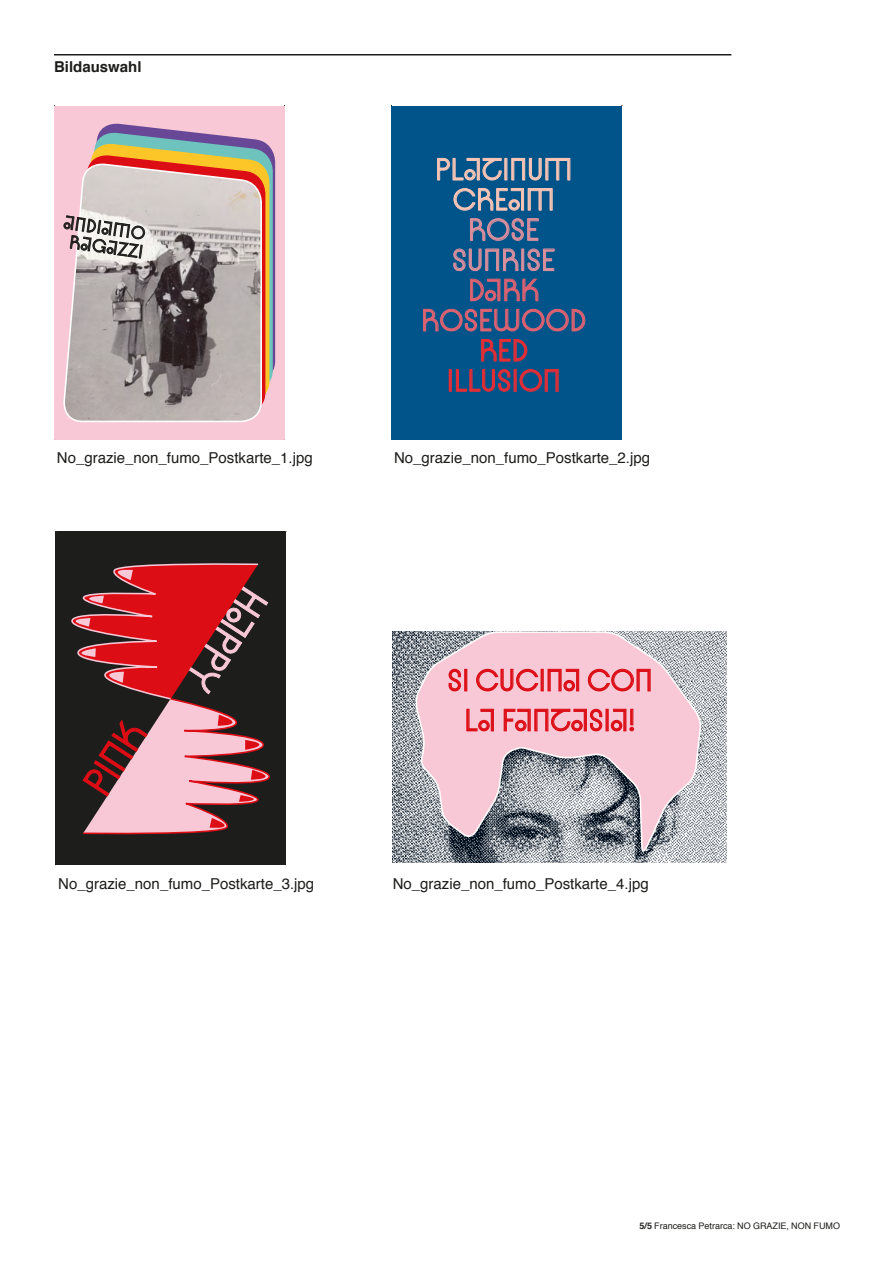
<style>
.page{position:relative;width:893px;height:1263px;background:#fff}
.page>*{position:absolute;margin:0;border:0;box-sizing:border-box;transform-origin:0 0}
.t1{font:44.1px "Kobe";color:#f8c8d6}
.t2{font:44.1px "Kobe";color:#dc0d15}
.t3{font:33.3px/39.9px "Kobe";letter-spacing:.005em;color:#dc0d15;text-align:center}
.t4{font:33.3px/30.2px "Kobe";letter-spacing:.005em;color:#f9c5b6;text-align:center}
.t5{font:33.3px/30.2px "Kobe";letter-spacing:.01em;color:#de6271;text-align:center}
.t6{font:33.3px/30.2px "Kobe";letter-spacing:.01em;color:#da8f9d;text-align:center}
.t7{font:33.3px/30.2px "Kobe";letter-spacing:.01em;color:#e62d35;text-align:center}
.t8{font:19.8px/18.6px "Kobe";color:#1d1d1b;text-align:center}
.t9{font:15px "Helvetica";color:#1d1d1b}
.t10{font:700 15px "Helvetica";color:#1d1d1b}
.t11{font:9px "Helvetica";color:#1d1d1b}
.s1{font-weight:700}
</style>
<div class="page">
<hr style="left:54px;top:54px;width:677px;height:2px;background:#1d1d1b">
<div style="left:54px;top:106px;width:231px;height:333px;background:#f8c8d6"></div>
<svg style="left:100px;top:123px;width:175px;height:248px"></svg>
<svg style="left:96px;top:131px;width:177px;height:254px"></svg>
<svg style="left:93px;top:142px;width:176px;height:255px;background:#b1b073"></svg>
<svg style="left:91px;top:153px;width:174px;height:250px;background:#da863a"></svg>
<svg style="left:63px;top:162px;width:200px;height:261px;background:#afa09f"></svg>
<svg style="left:64px;top:216px;width:81px;height:42px;background:#b9b2b1"></svg>
<div style="left:391px;top:106px;width:231px;height:333px;background:#005489"></div>
<svg style="left:437px;top:158px;width:64px;height:22px"></svg>
<svg style="left:512px;top:158px;width:58px;height:22px"></svg>
<svg style="left:454px;top:188px;width:98px;height:22px"></svg>
<svg style="left:470px;top:219px;width:68px;height:22px"></svg>
<svg style="left:454px;top:249px;width:64px;height:22px"></svg>
<svg style="left:528px;top:249px;width:26px;height:22px"></svg>
<svg style="left:470px;top:279px;width:68px;height:22px"></svg>
<svg style="left:423px;top:309px;width:162px;height:22px"></svg>
<svg style="left:481px;top:339px;width:46px;height:22px"></svg>
<div style="left:449px;top:370px;width:2px;height:21px;border:1px solid #e62d35"></div>
<svg style="left:456px;top:369px;width:54px;height:22px"></svg>
<svg style="left:520px;top:369px;width:38px;height:22px"></svg>
<div style="left:55px;top:531px;width:231px;height:334px;background:#1d1d1b"></div>
<svg style="left:72px;top:563px;width:197px;height:272px"></svg>
<img style="left:393px;top:631px;width:333px;height:231px">
<svg style="left:415px;top:631px;width:286px;height:225px;background:#c8b1bb"></svg>
<svg style="left:449px;top:669px;width:12px;height:22px"></svg>
<svg style="left:476px;top:669px;width:62px;height:22px"></svg>
<svg style="left:548px;top:669px;width:31px;height:22px"></svg>
<svg style="left:588px;top:669px;width:62px;height:22px"></svg>
<svg style="left:467px;top:709px;width:27px;height:22px"></svg>
<svg style="left:504px;top:709px;width:98px;height:22px;background:#ef929e"></svg>
<svg style="left:611px;top:709px;width:23px;height:22px"></svg>
<p class="t10" style="left:54px;top:54px;width:89px">Bildauswahl</p>
<h3 class="t8" style="left:65px;top:213px;width:83px;rotate:8deg">ANDIAMO<br>RAGAZZI</h3>
<h2 class="t4" style="left:435px;top:155px;width:138px">PLATINUM<br>CREAM</h2>
<h2 class="t6" style="left:452px;top:215px;width:104px">ROSE<br>SUNRISE</h2>
<h2 class="t5" style="left:421px;top:276px;width:166px">DARK<br>ROSEWOOD</h2>
<h2 class="t7" style="left:447px;top:336px;width:115px">RED<br>ILLUSION</h2>
<p class="t9" style="left:57px;top:446px;width:257px">No_grazie_non_fumo_Postkarte_1.jpg</p>
<p class="t9" style="left:394px;top:446px;width:257px">No_grazie_non_fumo_Postkarte_2.jpg</p>
<h1 class="t2" style="left:75px;top:778px;width:79px;rotate:-57deg">PINK</h1>
<h1 class="t1" style="left:276px;top:604px;width:115px;rotate:123deg">HAPPY</h1>
<h2 class="t3" style="left:448px;top:661px;width:206px">SI CUCINA CON<br>LA FANTASIA!</h2>
<p class="t9" style="left:58px;top:872px;width:257px">No_grazie_non_fumo_Postkarte_3.jpg</p>
<p class="t9" style="left:393px;top:872px;width:257px">No_grazie_non_fumo_Postkarte_4.jpg</p>
<p class="t11" style="left:639px;top:1218px;width:202px"><span class="s1">5/5</span> Francesca Petrarca: NO GRAZIE, NON FUMO</p>
</div>
